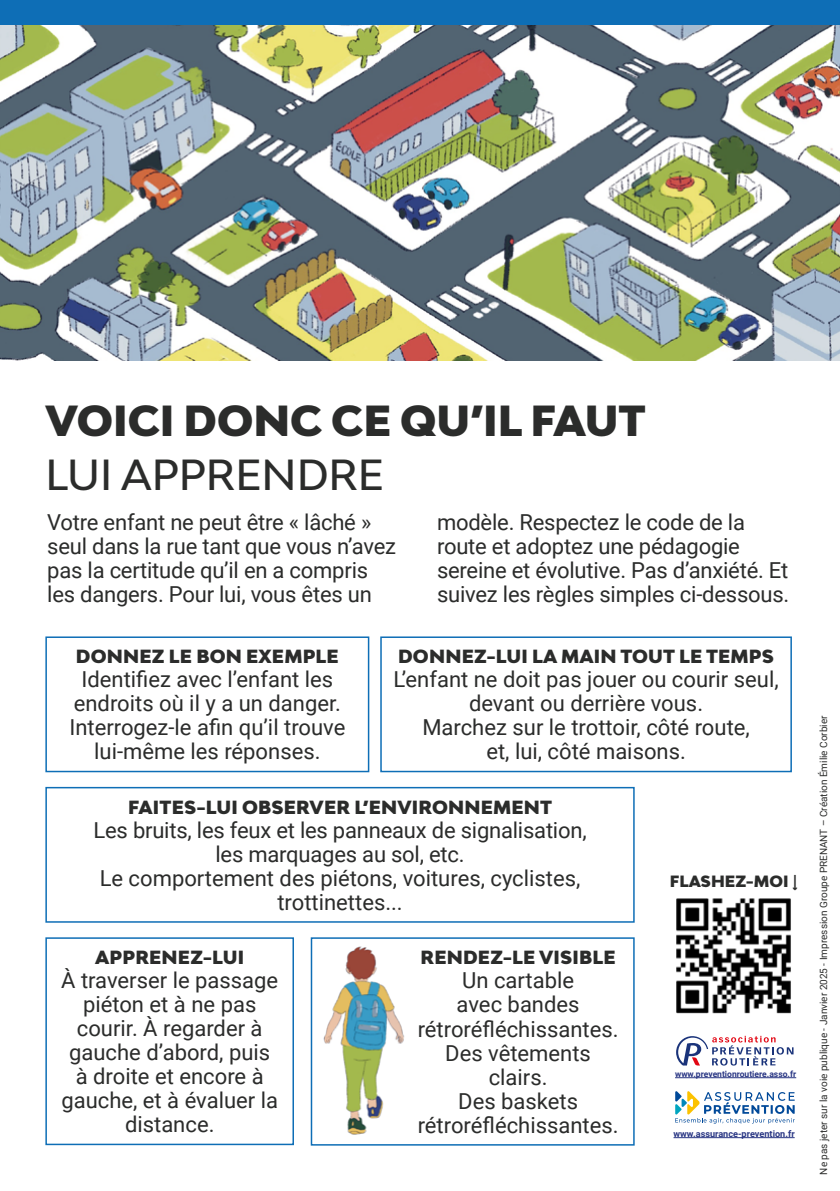
<style>
.page{position:relative;width:840px;height:1191px;background:#fff}
.page>*{position:absolute;margin:0;border:0;box-sizing:border-box;transform-origin:0 0}
.t1{font:900 41.2px "Bw Modelica";color:#2b2c2b}
.t2{font:500 41.2px "Bw Modelica";color:#2b2c2b}
.t3{font:22px/24px "Roboto";color:#2b2c2b;text-align:center}
.t4{font:900 18px "Bw Modelica";letter-spacing:.01em;color:#2b2c2b}
.t5{font:900 15.4px "Bw Modelica";color:#2b2c2b}
.t6{font:10px "Roboto";color:#2b2c2b}
.t7{font:700 9.2px "Roboto";color:#283583}
.t8{font:700 8.6px "Roboto";color:#283583}
.s1{font-family:"Roboto";font-weight:700}
</style>
<div class="page">
<img style="left:0;top:24px;width:839px;height:336px">
<div style="left:45px;top:636px;width:324px;height:136px;border:2px solid #0e6eb6"></div>
<div style="left:45px;top:787px;width:589px;height:135px;border:2px solid #0e6eb6"></div>
<div style="left:45px;top:937px;width:249px;height:208px;border:2px solid #0e6eb6"></div>
<div style="left:310px;top:937px;width:324px;height:208px;border:2px solid #0e6eb6"></div>
<div style="left:380px;top:636px;width:411px;height:136px;border:2px solid #0e6eb6"></div>
<div style="left:0;top:0;width:839px;height:24px;background:#0e6eb6"></div>
<img style="left:323px;top:946px;width:82px;height:189px">
<img style="left:676px;top:898px;width:115px;height:116px">
<svg style="left:675px;top:1091px;width:119px;height:32px"></svg>
<hr style="left:673px;top:1137px;width:121px;height:1px;background:#283583">
<hr style="left:674px;top:1077px;width:121px;height:1px;background:#283583">
<svg style="left:676px;top:1035px;width:118px;height:31px"></svg>
<h1 class="t1" style="left:46px;top:394px;width:601px">VOICI DONC CE QU’IL FAUT</h1>
<h1 class="t2" style="left:46px;top:448px;width:340px">LUI APPRENDRE</h1>
<p class="t3" style="left:437px;top:509px;width:353px;text-align:left">modèle. Respectez le code de la route et adoptez une pédagogie sereine et évolutive. Pas d’anxiété. Et suivez les règles simples ci-dessous.</p>
<p class="t3" style="left:47px;top:509px;width:350px;text-align:left">Votre enfant ne peut être « lâché » seul dans la rue tant que vous n’avez pas la certitude qu’il en a compris les dangers. Pour lui, vous êtes un</p>
<p class="t4" style="left:76px;top:645px;width:264px">DONNEZ LE BON EXEMPLE</p>
<p class="t3" style="left:69px;top:666px;width:277px">Identifiez avec l’enfant les endroits où il y a un danger.<br>Interrogez-le afin qu’il trouve lui-même les réponses.</p>
<p class="t4" style="left:128px;top:795px;width:425px">FAITES-LUI OBSERVER L’ENVIRONNEMENT</p>
<p class="t3" style="left:93px;top:817px;width:494px">Les bruits, les feux et les panneaux de signalisation, les marquages au sol, etc.<br>Le comportement des piétons, voitures, cyclistes, trottinettes...</p>
<p class="t4" style="left:398px;top:645px;width:377px">DONNEZ-LUI LA MAIN TOUT LE TEMPS</p>
<p class="t3" style="left:393px;top:667px;width:386px">L’enfant ne doit pas jouer ou courir seul, devant ou derrière vous.<br>Marchez sur le trottoir, côté route,<br>et, lui, côté maisons.</p>
<p class="t5" style="left:669px;top:871px;width:129px">FLASHEZ-MOI <span class="s1">↓</span></p>
<p class="t4" style="left:95px;top:946px;width:150px">APPRENEZ-LUI</p>
<p class="t3" style="left:61px;top:967px;width:218px">À traverser le passage piéton et à ne pas courir. À regarder à gauche d’abord, puis à droite et encore à gauche, et à évaluer la distance.</p>
<p class="t4" style="left:420px;top:946px;width:196px">RENDEZ-LE VISIBLE</p>
<p class="t3" style="left:417px;top:967px;width:202px">Un cartable<br>avec bandes rétroréfléchissantes.<br>Des vêtements clairs.<br>Des baskets rétroréfléchissantes.</p>
<p class="t8" style="left:674px;top:1068px;width:123px">www.preventionroutiere.asso.fr</p>
<p class="t7" style="left:673px;top:1127px;width:122px">www.assurance-prevention.fr</p>
<p class="t6" style="left:816px;top:1174px;width:460px;rotate:-90deg">Ne pas jeter sur la voie publique - Janvier 2025 - Impression Groupe PRENANT – Création Émilie Corbier</p>
</div>
